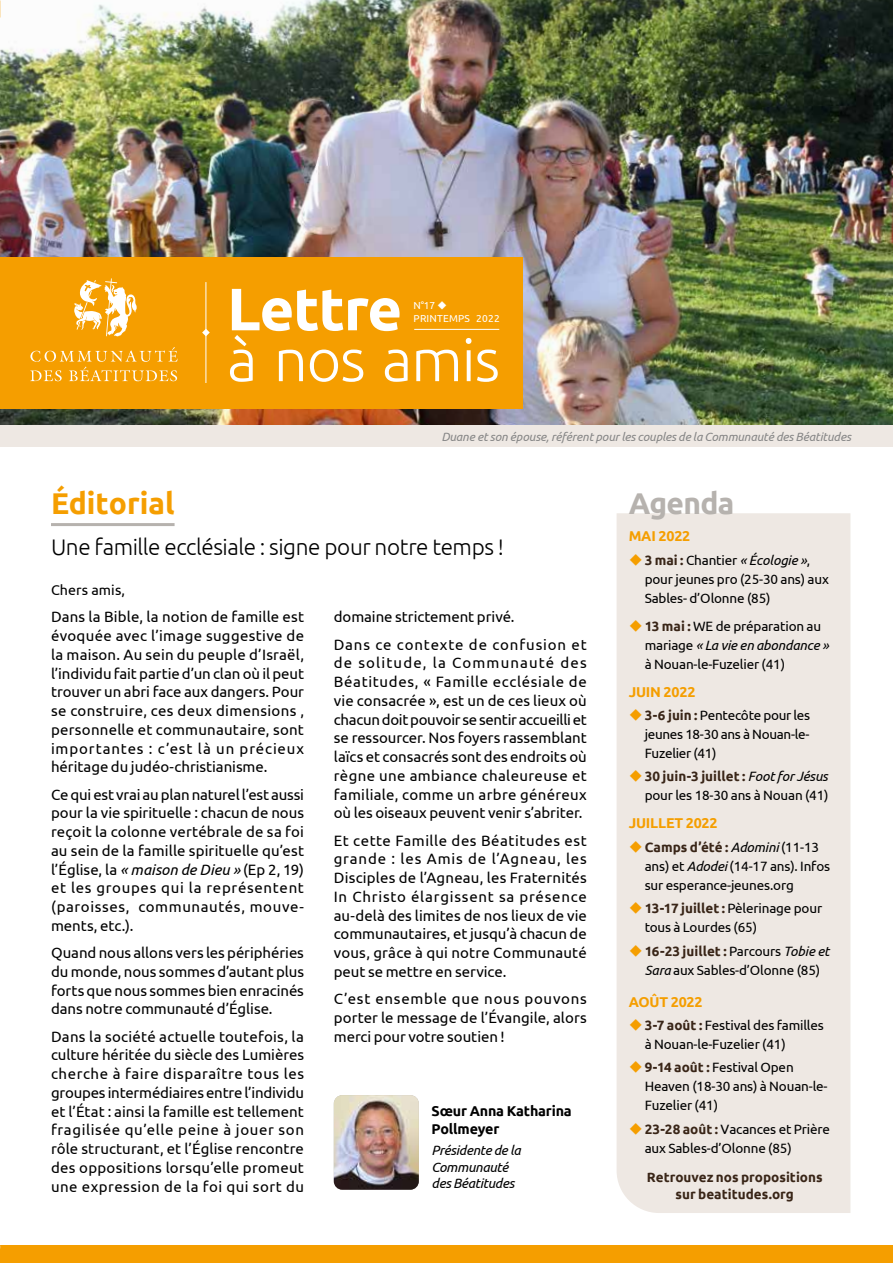
<style>
.page{position:relative;width:893px;height:1263px;background:#fff}
.page>*{position:absolute;margin:0;border:0;box-sizing:border-box;transform-origin:0 0}
.t1{font:300 59.7px "Ubuntu";letter-spacing:-.02em;color:#fff}
.t2{font:700 59.7px "Ubuntu";letter-spacing:-.02em;color:#fff}
.t3{font:700 30px "Ubuntu";color:#f59e00}
.t4{font:700 30px "Ubuntu";letter-spacing:-.02em;color:#b6b2ae}
.t5{font:300 22.5px "Ubuntu";letter-spacing:-.02em;color:#000}
.t6{font:15px/18.8px "Ubuntu";letter-spacing:.005em;color:#000;text-align:justify}
.t7{font:15px/27.3px "Ubuntu";letter-spacing:.05em;color:#000}
.t8{font:700 14.25px "Ubuntu";letter-spacing:-.01em;color:#f59e00}
.t9{font:700 14.25px/18.8px "Ubuntu";letter-spacing:-.01em;color:#000}
.t10{font:14.25px "Ubuntu";letter-spacing:.01em;color:#000}
.t11{font:13.5px/19px "Ubuntu";letter-spacing:-.01em;color:#000}
.t12{font:700 13.5px/17.5px "Ubuntu";color:#392517;text-align:center}
.t13{font:italic 13.5px/16.5px "Ubuntu";letter-spacing:-.02em;color:#000}
.t14{font:italic 12px "Ubuntu";letter-spacing:-.01em;color:#878787}
.t15{font:10.2px/14px "Ubuntu";letter-spacing:.02em;color:#fff}
.s1{font-style:italic}
.s2{color:#f59e00}
.s3{font-weight:700;color:#392517}
</style>
<div class="page">
<img style="left:0;top:0;width:893px;height:425px">
<div style="left:0;top:257px;width:523px;height:151px;background:#f59e00"></div>
<hr style="left:414px;top:329px;width:85px;height:1px;background:#fff">
<hr style="left:205px;top:282px;width:1px;height:101px;background:#fff">
<svg style="left:202px;top:329px;width:8px;height:7px"></svg>
<svg style="left:74px;top:278px;width:63px;height:59px"></svg>
<svg style="left:30px;top:347px;width:148px;height:34px"></svg>
<div style="left:0;top:425px;width:893px;height:21px;background:#eee8e3"></div>
<div style="left:0;top:1246px;width:893px;height:17px;background:#f59e00"></div>
<div style="left:617px;top:513px;width:233px;height:700px;background:#eee8e3"></div>
<hr style="left:51px;top:523px;width:124px;height:3px;background:#b6b2ae">
<img style="left:334px;top:1095px;width:85px;height:95px">
<h1 class="t2" style="left:227px;top:273px;width:177px">Lettre</h1>
<h1 class="t1" style="left:227px;top:324px;width:275px">à nos amis</h1>
<p class="t15" style="left:414px;top:298px;width:88px">N°17 ◆<br>PRINTEMPS 2022</p>
<p class="t14" style="left:441px;top:430px;width:411px">Duane et son épouse, référent pour les couples de la Communauté des Béatitudes</p>
<h2 class="t3" style="left:51px;top:485px;width:125px">Éditorial</h2>
<h2 class="t4" style="left:629px;top:485px;width:107px">Agenda</h2>
<h3 class="t5" style="left:51px;top:533px;width:455px">Une famille ecclésiale : signe pour notre temps !</h3>
<p class="t10" style="left:51px;top:581px;width:75px">Chers amis,</p>
<p class="t6" style="left:51px;top:607px;width:255px">Dans la Bible, la notion de famille est évoquée avec l’image suggestive de la maison. Au sein du peuple d’Israël, l’individu fait partie d’un clan où il peut trouver un abri face aux dangers. Pour se construire, ces deux dimensions , personnelle et communautaire, sont importantes : c’est là un précieux héritage du judéo-christianisme.</p>
<p class="t6" style="left:51px;top:784px;width:255px">Ce qui est vrai au plan naturel l’est aussi pour la vie spirituelle : chacun de nous reçoit la colonne vertébrale de sa foi au sein de la famille spirituelle qu’est l’Église, la <span class="s1">« maison de Dieu »</span> (Ep 2, 19) et les groupes qui la représentent (paroisses, communautés, mouve&shy;ments, etc.).</p>
<p class="t6" style="left:51px;top:943px;width:254px">Quand nous allons vers les périphéries du monde, nous sommes d’autant plus forts que nous sommes bien enracinés dans notre communauté d’Église.</p>
<p class="t6" style="left:51px;top:1026px;width:255px">Dans la société actuelle toutefois, la culture héritée du siècle des Lumières cherche à faire disparaître tous les groupes intermédiaires entre l’individu et l’État : ainsi la famille est tellement fragilisée qu’elle peine à jouer son rôle structurant, et l’Église rencontre des oppositions lorsqu’elle promeut une expression de la foi qui sort du</p>
<p class="t8" style="left:629px;top:528px;width:63px">MAI 2022</p>
<p class="t11" style="left:645px;top:550px;width:186px;text-indent:-16px"><span class="s2">◆</span><span class="s3">3 mai :</span> Chantier <span class="s1">« Écologie »</span>, pour jeunes pro (25-30 ans) aux<br>Sables- d’Olonne (85)</p>
<p class="t11" style="left:645px;top:616px;width:186px;text-indent:-16px"><span class="s2">◆</span><span class="s3">13 mai :</span> WE de préparation au mariage <span class="s1">« La vie en abondance » </span>à Nouan-le-Fuzelier (41)</p>
<p class="t8" style="left:629px;top:683px;width:68px">JUIN 2022</p>
<p class="t11" style="left:645px;top:705px;width:167px;text-align:justify;text-indent:-16px"><span class="s2">◆</span> <span class="s3">3-6 juin :</span> Pentecôte pour les jeunes 18-30 ans à Nouan-le-Fuzelier (41)</p>
<p class="t11" style="left:629px;top:767px;width:201px;text-align:right"><span class="s2">◆</span><span class="s3">30 juin-3 juillet :</span> <span class="s1">Foot for Jésus </span>pour les 18-30 ans à Nouan (41)</p>
<p class="t8" style="left:629px;top:815px;width:90px">JUILLET 2022</p>
<p class="t11" style="left:645px;top:837px;width:187px;text-indent:-16px"><span class="s2">◆</span><span class="s3">Camps d’été :</span> <span class="s1">Adomini</span> (11-13 ans) et <span class="s1">Adodei</span> (14-17 ans). Infos sur esperance-jeunes.org</p>
<p class="t11" style="left:645px;top:898px;width:179px;text-indent:-16px"><span class="s2">◆</span><span class="s3">13-17 juillet :</span> Pèlerinage pour tous à Lourdes (65)</p>
<p class="t11" style="left:629px;top:941px;width:202px;text-align:center"><span class="s2">◆</span><span class="s3">16-23 juillet :</span> Parcours <span class="s1">Tobie et<br>Sara</span> aux Sables-d’Olonne (85)</p>
<p class="t8" style="left:629px;top:993px;width:75px">AOÛT 2022</p>
<p class="t11" style="left:645px;top:1015px;width:181px;text-indent:-16px"><span class="s2">◆</span><span class="s3">3-7 août :</span> Festival des familles à Nouan-le-Fuzelier (41)</p>
<p class="t11" style="left:645px;top:1057px;width:184px;text-indent:-16px"><span class="s2">◆</span><span class="s3">9-14 août :</span> Festival Open<br>Heaven (18-30 ans) à Nouan-le-<br>Fuzelier (41)</p>
<p class="t11" style="left:645px;top:1119px;width:187px;text-indent:-16px"><span class="s2">◆</span><span class="s3">23-28 août :</span> Vacances et Prière aux Sables-d’Olonne (85)</p>
<p class="t12" style="left:647px;top:1168px;width:177px">Retrouvez nos propositions sur beatitudes.org</p>
<p class="t7" style="left:334px;top:603px;width:255px">domaine strictement privé.<br>Dans ce contexte de confusion et</p>
<p class="t6" style="left:334px;top:653px;width:255px">de solitude, la Communauté des Béatitudes, « Famille ecclésiale de vie consacrée », est un de ces lieux où chacun doit pouvoir se sentir accueilli et se ressourcer. Nos foyers rassemblant laïcs et consacrés sont des endroits où règne une ambiance chaleureuse et familiale, comme un arbre généreux où les oiseaux peuvent venir s’abriter.</p>
<p class="t6" style="left:334px;top:830px;width:255px">Et cette Famille des Béatitudes est grande : les Amis de l’Agneau, les Disciples de l’Agneau, les Fraternités In Christo élargissent sa présence au-delà des limites de nos lieux de vie communautaires, et jusqu’à chacun de vous, grâce à qui notre Communauté peut se mettre en service.</p>
<p class="t6" style="left:334px;top:989px;width:255px">C’est ensemble que nous pouvons porter le message de l’Évangile, alors merci pour votre soutien !</p>
<p class="t9" style="left:432px;top:1101px;width:142px">Sœur Anna Katharina<br>Pollmeyer</p>
<p class="t13" style="left:432px;top:1142px;width:91px">Présidente de la<br>Communauté des Béatitudes</p>
</div>
